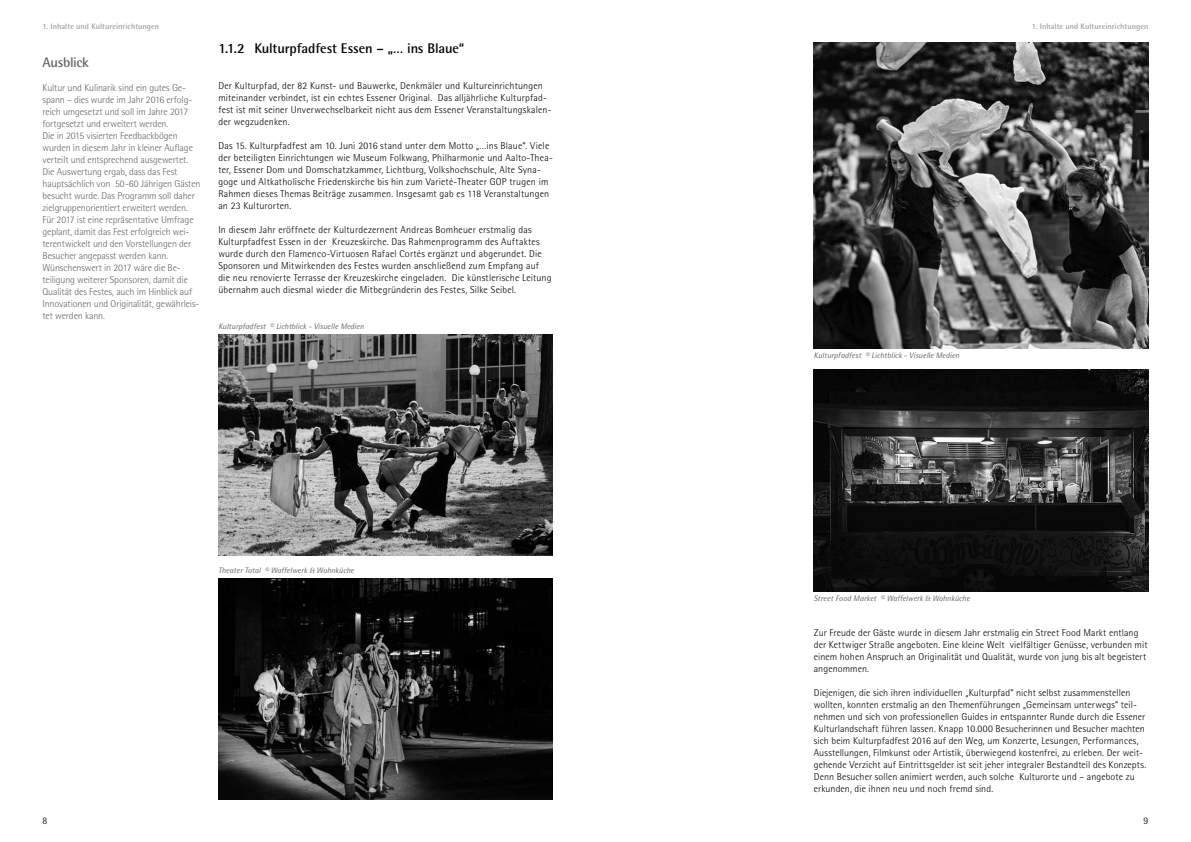
<style>
.page{position:relative;width:1191px;height:842px;background:#fff}
.page>*{position:absolute;margin:0;border:0;box-sizing:border-box;transform-origin:0 0}
.t1{font:700 14px "Agfa Rotis Semisans";letter-spacing:-.01em;color:#000}
.t2{font:700 14px "Agfa Rotis Semisans";letter-spacing:-.025em;color:#646567}
.t3{font:300 10px/12px "Agfa Rotis Semisans";letter-spacing:.01em;color:#000}
.t4{font:300 10px/12px "Agfa Rotis Semisans";letter-spacing:-.01em;color:#646567}
.t5{font:italic 8px "Agfa Rotis Semisans";color:#646567}
.t6{font:700 8px "Agfa Rotis Semisans";letter-spacing:.005em;color:#9c9e9f}
</style>
<div class="page">
<img style="left:814px;top:43px;width:334px;height:306px">
<img style="left:218px;top:578px;width:335px;height:221px">
<img style="left:218px;top:334px;width:335px;height:222px">
<img style="left:814px;top:370px;width:334px;height:221px">
<p class="t6" style="left:43px;top:21px;width:118px">1. Inhalte und Kultureinrichtungen</p>
<p class="t6" style="left:1031px;top:21px;width:118px">1. Inhalte und Kultureinrichtungen</p>
<h1 class="t1" style="left:218px;top:40px;width:247px">1.1.2 Kulturpfadfest Essen – „… ins Blaue“</h1>
<p class="t3" style="left:218px;top:80px;width:335px">Der Kulturpfad, der 82 Kunst- und Bauwerke, Denkmäler und Kultureinrichtungen miteinander verbindet, ist ein echtes Essener Original. Das alljährliche Kulturpfad&shy;fest ist mit seiner Unverwechselbarkeit nicht aus dem Essener Veranstaltungskalen&shy;der wegzudenken.</p>
<p class="t3" style="left:218px;top:140px;width:336px">Das 15. Kulturpfadfest am 10. Juni 2016 stand unter dem Motto „…ins Blaue“. Viele der beteiligten Einrichtungen wie Museum Folkwang, Philharmonie und Aalto-Thea&shy;ter, Essener Dom und Domschatzkammer, Lichtburg, Volkshochschule, Alte Syna&shy;goge und Altkatholische Friedenskirche bis hin zum Varieté-Theater GOP trugen im Rahmen dieses Themas Beiträge zusammen. Insgesamt gab es 118 Veranstaltungen an 23 Kulturorten.</p>
<p class="t3" style="left:218px;top:224px;width:335px">In diesem Jahr eröffnete der Kulturdezernent Andreas Bomheuer erstmalig das Kulturpfadfest Essen in der Kreuzeskirche. Das Rahmenprogramm des Auftaktes wurde durch den Flamenco-Virtuosen Rafael Cortés ergänzt und abgerundet. Die Sponsoren und Mitwirkenden des Festes wurden anschließend zum Empfang auf die neu renovierte Terrasse der Kreuzeskirche eingeladen. Die künstlerische Leitung übernahm auch diesmal wieder die Mitbegründerin des Festes, Silke Seibel.</p>
<h1 class="t2" style="left:43px;top:53px;width:48px">Ausblick</h1>
<p class="t4" style="left:43px;top:81px;width:159px">Kultur und Kulinarik sind ein gutes Ge&shy;spann – dies wurde im Jahr 2016 erfolg&shy;reich umgesetzt und soll im Jahre 2017 fortgesetzt und erweitert werden.<br>Die in 2015 visierten Feedbackbögen wurden in diesem Jahr in kleiner Auflage verteilt und entsprechend ausgewertet.<br>Die Auswertung ergab, dass das Fest hauptsächlich von 50-60 Jährigen Gästen besucht wurde. Das Programm soll daher zielgruppenorientiert erweitert werden.<br>Für 2017 ist eine repräsentative Umfrage geplant, damit das Fest erfolgreich wei&shy;terentwickelt und den Vorstellungen der Besucher angepasst werden kann.<br>Wünschenswert in 2017 wäre die Be&shy;teiligung weiterer Sponsoren, damit die Qualität des Festes, auch im Hinblick auf Innovationen und Originalität, gewährleis&shy;tet werden kann.</p>
<p class="t5" style="left:218px;top:322px;width:147px">Kulturpfadfest © Lichtblick - Visuelle Medien</p>
<p class="t5" style="left:218px;top:565px;width:137px">Theater Total © Waffelwerk &amp; Wohnküche</p>
<p class="t5" style="left:814px;top:350px;width:147px">Kulturpfadfest © Lichtblick - Visuelle Medien</p>
<p class="t5" style="left:814px;top:594px;width:158px">Street Food Market © Waffelwerk &amp; Wohnküche</p>
<p class="t3" style="left:814px;top:626px;width:335px">Zur Freude der Gäste wurde in diesem Jahr erstmalig ein Street Food Markt entlang der Kettwiger Straße angeboten. Eine kleine Welt vielfältiger Genüsse, verbunden mit einem hohen Anspruch an Originalität und Qualität, wurde von jung bis alt begeistert angenommen.</p>
<p class="t3" style="left:814px;top:686px;width:334px">Diejenigen, die sich ihren individuellen „Kulturpfad“ nicht selbst zusammenstellen wollten, konnten erstmalig an den Themenführungen „Gemeinsam unterwegs“ teil&shy;nehmen und sich von professionellen Guides in entspannter Runde durch die Essener Kulturlandschaft führen lassen. Knapp 10.000 Besucherinnen und Besucher machten sich beim Kulturpfadfest 2016 auf den Weg, um Konzerte, Lesungen, Performances, Ausstellungen, Filmkunst oder Artistik, überwiegend kostenfrei, zu erleben. Der weit&shy;gehende Verzicht auf Eintrittsgelder ist seit jeher integraler Bestandteil des Konzepts.<br>Denn Besucher sollen animiert werden, auch solche Kulturorte und – angebote zu erkunden, die ihnen neu und noch fremd sind.</p>
<p class="t3" style="left:43px;top:815px;width:6px">8</p>
<p class="t3" style="left:1143px;top:815px;width:6px">9</p>
</div>
